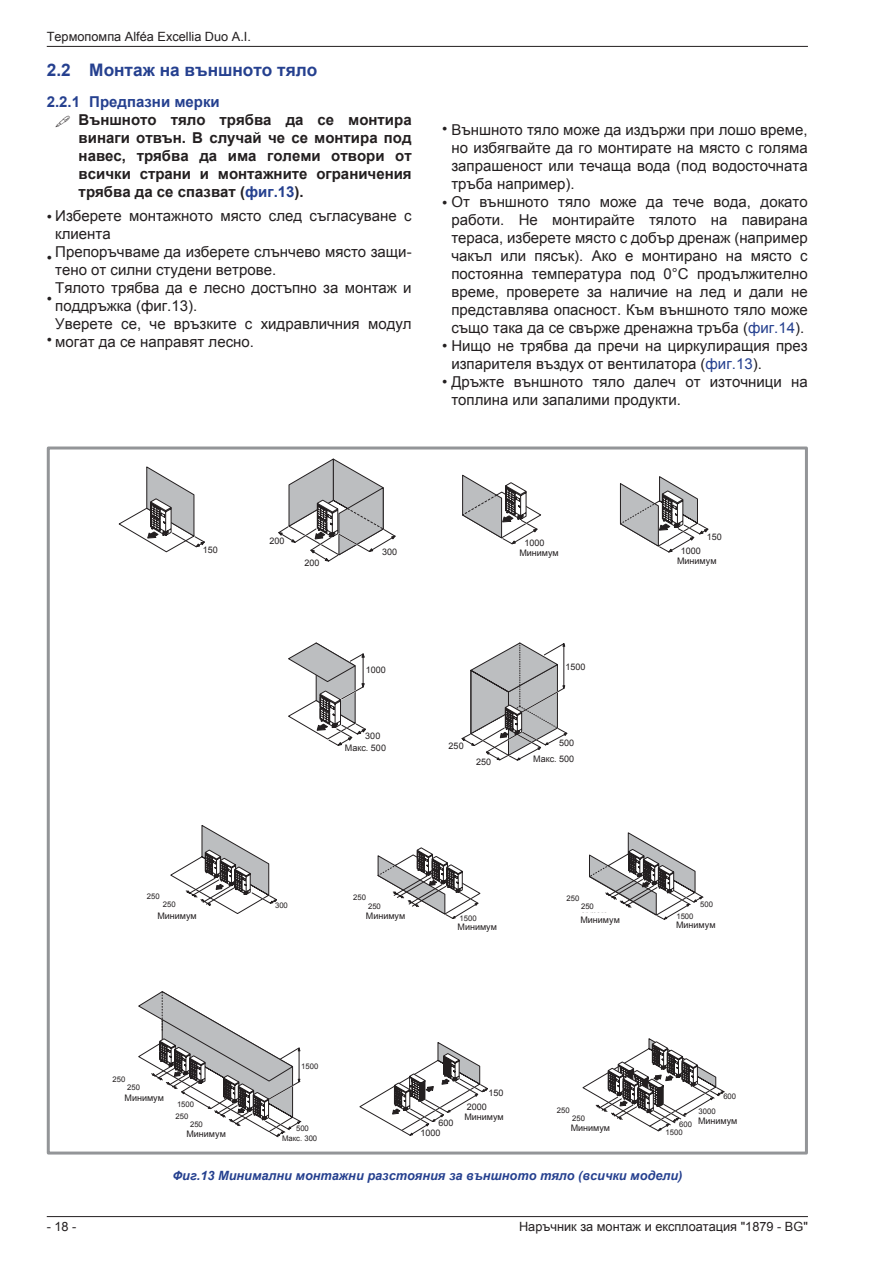
<style>
.page{position:relative;width:893px;height:1263px;background:#fff}
.page>*{position:absolute;margin:0;border:0;box-sizing:border-box;transform-origin:0 0}
.t1{font:700 17.25px "Arial";color:#25408f}
.t2{font:15px/18px "Arial";color:#231f20;text-align:justify}
.t3{font:700 15px/18px "Arial";color:#231f20;text-align:justify}
.t4{font:700 15px "Arial";color:#25408f}
.t5{font:12.75px "Arial";color:#231f20}
.t6{font:italic 700 12.75px "Arial";color:#25408f}
.t7{font:9px/8.1px "Arial";color:#231f20}
.t8{font:7.8px/8.1px "Arial";color:#231f20}
.s1{color:#25408f}
</style>
<div class="page">
<hr style="left:47px;top:46px;width:761px;height:1px;background:#231f20">
<hr style="left:47px;top:1216px;width:761px;height:1px;background:#231f20">
<svg style="left:359px;top:1042px;width:129px;height:94px"></svg>
<svg style="left:582px;top:1038px;width:143px;height:93px"></svg>
<svg style="left:138px;top:991px;width:163px;height:146px"></svg>
<svg style="left:288px;top:642px;width:78px;height:104px"></svg>
<svg style="left:461px;top:642px;width:107px;height:119px"></svg>
<svg style="left:462px;top:474px;width:79px;height:70px"></svg>
<svg style="left:278px;top:458px;width:118px;height:104px"></svg>
<svg style="left:620px;top:476px;width:89px;height:77px"></svg>
<svg style="left:118px;top:466px;width:87px;height:86px"></svg>
<svg style="left:377px;top:848px;width:103px;height:71px"></svg>
<svg style="left:170px;top:825px;width:107px;height:89px"></svg>
<svg style="left:589px;top:832px;width:115px;height:88px"></svg>
<div style="left:47px;top:446px;width:761px;height:708px;border:3px solid #939598"></div>
<div style="left:698px;top:1117px;width:42px;height:8px;background:#fff"></div>
<div style="left:571px;top:1124px;width:41px;height:8px;background:#fff"></div>
<div style="left:464px;top:1112px;width:42px;height:9px;background:#fff"></div>
<div style="left:580px;top:913px;width:42px;height:12px;background:#fff"></div>
<div style="left:366px;top:911px;width:42px;height:10px;background:#fff"></div>
<div style="left:157px;top:911px;width:42px;height:10px;background:#fff"></div>
<div style="left:125px;top:1093px;width:41px;height:10px;background:#fff"></div>
<div style="left:186px;top:1129px;width:42px;height:10px;background:#fff"></div>
<p class="t5" style="left:47px;top:28px;width:206px">Термопомпа Alféa Excellia Duo A.I.</p>
<p class="t1" style="left:47px;top:59px;width:272px">2.2 Монтаж на външното тяло</p>
<p class="t4" style="left:47px;top:92px;width:174px">2.2.1 Предпазни мерки</p>
<p class="t3" style="left:79px;top:111px;width:335px">Външното тяло трябва да се монтира винаги отвън. В случай че се монтира под навес, трябва да има големи отвори от всички страни и монтажните ограничения трябва да се спазват (<span class="s1">фиг.13</span>).</p>
<p class="t2" style="left:55px;top:225px;width:358px;text-align:left">клиента<br>Препоръчваме да изберете слънчево място защи&shy;тено от силни студени ветрове.<br>Тялото трябва да е лесно достъпно за монтаж и поддръжка (фиг.13).<br>Уверете се, че връзките с хидравличния модул могат да се направят лесно.</p>
<p class="t2" style="left:47px;top:207px;width:366px">• Изберете монтажното място след съгласуване с</p>
<p class="t2" style="left:47px;top:249px;width:7px">•</p>
<p class="t2" style="left:47px;top:290px;width:7px">•</p>
<p class="t2" style="left:47px;top:331px;width:7px">•</p>
<p class="t2" style="left:442px;top:121px;width:367px">• Външното тяло може да издържи при лошо време,</p>
<p class="t2" style="left:451px;top:139px;width:358px">но избягвайте да го монтирате на място с голяма запрашеност или течаща вода (под водосточната тръба например).</p>
<p class="t2" style="left:451px;top:211px;width:358px">работи. Не монтирайте тялото на павирана тераса, изберете място с добър дренаж (например чакъл или пясък). Ако е монтирано на място с постоянна температура под 0°C продължително време, проверете за наличие на лед и дали не представлява опасност. Към външното тяло може също така да се свърже дренажна тръба (<span class="s1">фиг.14</span>).</p>
<p class="t2" style="left:451px;top:355px;width:312px">изпарителя въздух от вентилатора (<span class="s1">фиг.13</span>).</p>
<p class="t2" style="left:451px;top:391px;width:231px">топлина или запалими продукти.</p>
<p class="t2" style="left:442px;top:193px;width:367px">• От външното тяло може да тече вода, докато</p>
<p class="t2" style="left:442px;top:337px;width:367px">• Нищо не трябва да пречи на циркулиращия през</p>
<p class="t2" style="left:442px;top:373px;width:367px">• Дръжте външното тяло далеч от източници на</p>
<p class="t7" style="left:203px;top:545px;width:17px">150</p>
<p class="t7" style="left:270px;top:537px;width:17px">200</p>
<p class="t7" style="left:304px;top:559px;width:17px">200</p>
<p class="t7" style="left:382px;top:548px;width:17px">300</p>
<p class="t7" style="left:366px;top:666px;width:22px">1000</p>
<p class="t7" style="left:345px;top:730px;width:43px;line-height:11.9px;text-indent:20px">300<br>Макс. 500</p>
<p class="t7" style="left:524px;top:539px;width:33px">1000<br>or more</p>
<p class="t7" style="left:519px;top:548px;width:41px">Минимум</p>
<p class="t7" style="left:449px;top:742px;width:17px">250</p>
<p class="t7" style="left:476px;top:758px;width:17px">250</p>
<p class="t7" style="left:566px;top:662px;width:22px">1500</p>
<p class="t7" style="left:533px;top:735px;width:43px;line-height:16px;text-align:right">500<br>Mакс. 500</p>
<p class="t7" style="left:707px;top:533px;width:17px">150</p>
<p class="t7" style="left:681px;top:547px;width:33px">1000<br>or more</p>
<p class="t7" style="left:677px;top:556px;width:41px">Минимум</p>
<p class="t8" style="left:147px;top:892px;width:14px">250</p>
<p class="t8" style="left:353px;top:894px;width:14px">250</p>
<p class="t8" style="left:566px;top:894px;width:14px">250</p>
<p class="t8" style="left:700px;top:900px;width:14px">500</p>
<p class="t8" style="left:163px;top:901px;width:28px">250<br>or more</p>
<p class="t8" style="left:275px;top:901px;width:14px">300</p>
<p class="t8" style="left:581px;top:902px;width:28px">250<br>or more</p>
<p class="t8" style="left:368px;top:902px;width:28px">250<br>or more</p>
<p class="t7" style="left:157px;top:912px;width:41px">Минимум</p>
<p class="t7" style="left:366px;top:912px;width:41px">Минимум</p>
<p class="t7" style="left:580px;top:915px;width:41px">Минимум</p>
<p class="t8" style="left:676px;top:913px;width:28px">1500<br>or more</p>
<p class="t8" style="left:459px;top:915px;width:28px;line-height:6.3px">1500<br>or more</p>
<p class="t7" style="left:458px;top:923px;width:41px">Минимум</p>
<p class="t7" style="left:676px;top:921px;width:41px">Минимум</p>
<p class="t5" style="left:47px;top:1219px;width:31px">- 18 -</p>
<p class="t8" style="left:112px;top:1075px;width:14px">250</p>
<p class="t8" style="left:127px;top:1084px;width:28px">250<br>or more</p>
<p class="t7" style="left:125px;top:1094px;width:41px">Минимум</p>
<p class="t8" style="left:177px;top:1100px;width:19px">1500</p>
<p class="t8" style="left:175px;top:1112px;width:14px">250</p>
<p class="t8" style="left:190px;top:1121px;width:28px">250<br>or more</p>
<p class="t7" style="left:186px;top:1130px;width:41px">Минимум</p>
<p class="t8" style="left:301px;top:1062px;width:19px">1500</p>
<p class="t8" style="left:282px;top:1124px;width:37px;line-height:9.1px;text-indent:14px">500<br>Макс. 300</p>
<p class="t7" style="left:438px;top:1119px;width:17px">600</p>
<p class="t7" style="left:420px;top:1129px;width:22px">1000</p>
<p class="t7" style="left:488px;top:1088px;width:17px">150</p>
<p class="t7" style="left:467px;top:1103px;width:33px">2000<br>or more</p>
<p class="t7" style="left:464px;top:1113px;width:41px">Минимум</p>
<p class="t8" style="left:723px;top:1092px;width:14px">600</p>
<p class="t8" style="left:557px;top:1106px;width:14px">250</p>
<p class="t8" style="left:698px;top:1107px;width:28px">3000<br>or more</p>
<p class="t8" style="left:572px;top:1114px;width:28px">250<br>or more</p>
<p class="t7" style="left:698px;top:1117px;width:41px">Минимум</p>
<p class="t8" style="left:666px;top:1120px;width:28px;text-indent:14px">600<br>1500</p>
<p class="t7" style="left:571px;top:1124px;width:41px">Минимум</p>
<p class="t6" style="left:172px;top:1167px;width:512px">Фиг.13 Минимални монтажни разстояния за външното тяло (всички модели)</p>
<p class="t5" style="left:519px;top:1219px;width:290px">Наръчник за монтаж и експлоатация "1879 - BG"</p>
</div>
